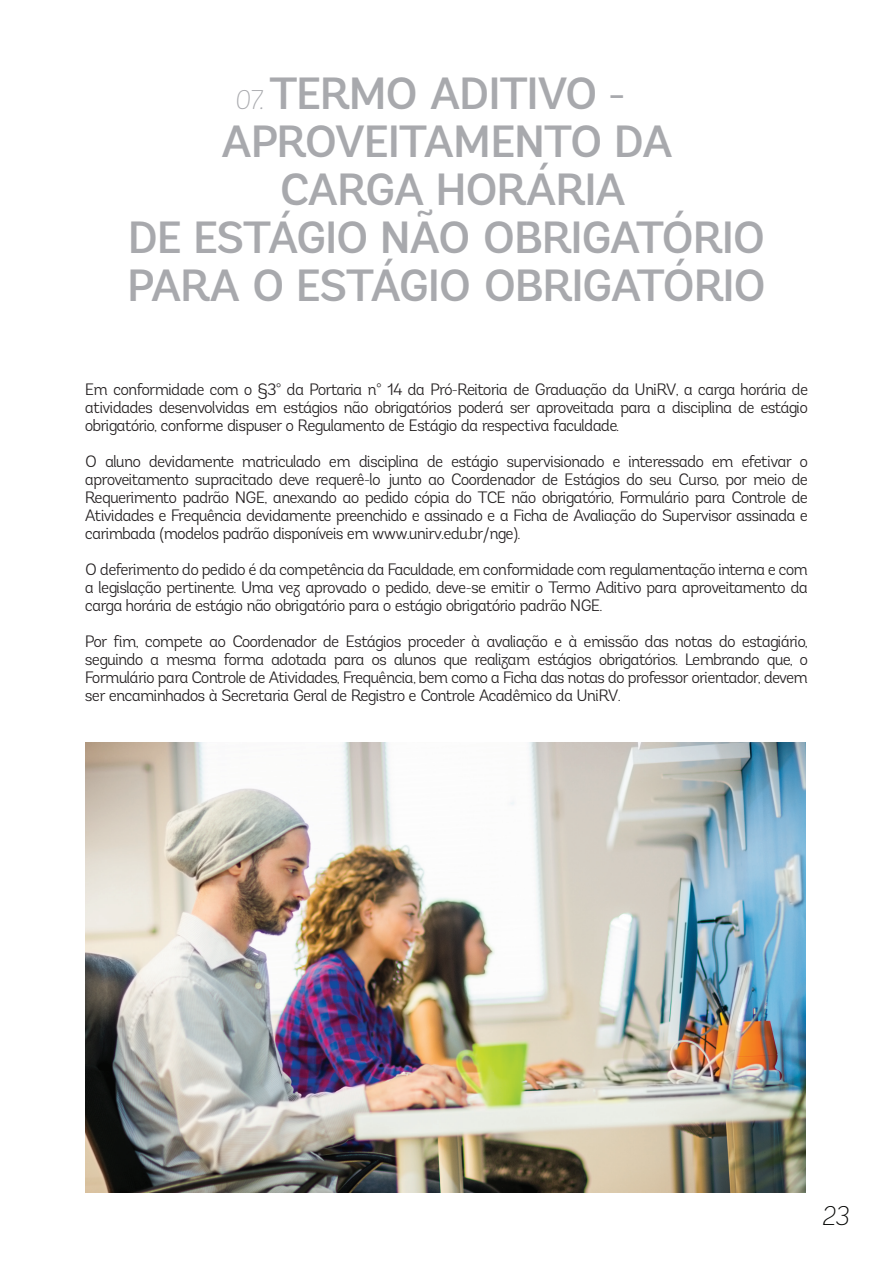
<style>
.page{position:relative;width:893px;height:1276px;background:#fff}
.page>*{position:absolute;margin:0;border:0;box-sizing:border-box;transform-origin:0 0}
.t1{font:500 45px/48px "Andes";letter-spacing:-.065em;color:#a8a9ad;text-align:center}
.t2{font:italic 200 27px "Andes";color:#a8a9ad}
.t3{font:italic 200 27px "Andes";color:#040503}
.t4{font:300 16.5px/18px "Andes";letter-spacing:-.05em;color:#231f20;text-align:justify}
</style>
<div class="page">
<img style="left:86px;top:743px;width:720px;height:449px">
<h1 class="t1" style="left:127px;top:70px;width:642px">TERMO ADITIVO -<br>APROVEITAMENTO DA<br>CARGA HORÁRIA<br>DE ESTÁGIO NÃO OBRIGATÓRIO<br>PARA O ESTÁGIO OBRIGATÓRIO</h1>
<h2 class="t2" style="left:235px;top:84px;width:31px">07.</h2>
<p class="t4" style="left:85px;top:380px;width:725px">Em conformidade com o §3° da Portaria n° 14 da Pró-Reitoria de Graduação da UniRV, a carga horária de atividades desenvolvidas em estágios não obrigatórios poderá ser aproveitada para a disciplina de estágio obrigatório, conforme dispuser o Regulamento de Estágio da respectiva faculdade.</p>
<p class="t4" style="left:85px;top:452px;width:725px">O aluno devidamente matriculado em disciplina de estágio supervisionado e interessado em efetivar o aproveitamento supracitado deve requerê-lo junto ao Coordenador de Estágios do seu Curso, por meio de Requerimento padrão NGE, anexando ao pedido cópia do TCE não obrigatório, Formulário para Controle de Atividades e Frequência devidamente preenchido e assinado e a Ficha de Avaliação do Supervisor assinada e carimbada (modelos padrão disponíveis em www.unirv.edu.br/nge).</p>
<p class="t4" style="left:85px;top:560px;width:725px">O deferimento do pedido é da competência da Faculdade, em conformidade com regulamentação interna e com a legislação pertinente. Uma vez aprovado o pedido, deve-se emitir o Termo Aditivo para aproveitamento da carga horária de estágio não obrigatório para o estágio obrigatório padrão NGE.</p>
<p class="t4" style="left:85px;top:632px;width:725px">Por fim, compete ao Coordenador de Estágios proceder à avaliação e à emissão das notas do estagiário, seguindo a mesma forma adotada para os alunos que realizam estágios obrigatórios. Lembrando que, o Formulário para Controle de Atividades, Frequência, bem como a Ficha das notas do professor orientador, devem ser encaminhados à Secretaria Geral de Registro e Controle Acadêmico da UniRV.</p>
<h2 class="t3" style="left:822px;top:1200px;width:29px">23</h2>
</div>
